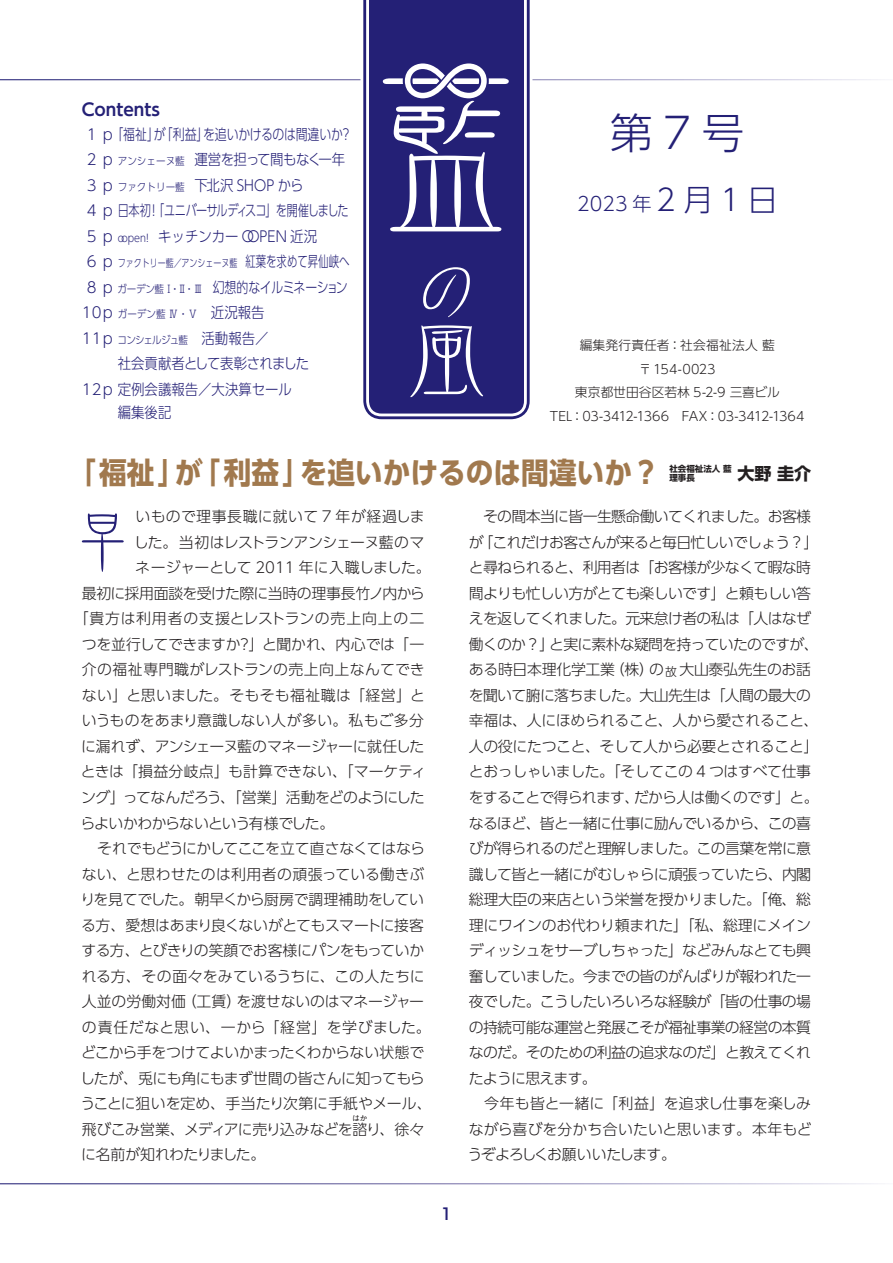
<style>
.page{position:relative;width:893px;height:1263px;background:#fff}
.page>*{position:absolute;margin:0;border:0;box-sizing:border-box;transform-origin:0 0}
.t1{font:78.9px "DF Kin Bun Std W3";color:#fff;scale:1.43 1}
.第一段落{font:65.85px "DF Kin Bun Std W3";color:#242076}
.t2{font:59.55px "DF Kin Bun Std W3";color:#fff;scale:1.43 1}
.t3{font:300 42.45px "UD Shin Go Pro";color:#242076}
.大見出し{font:700 29.7px "UD Shin Go Pro";color:#a1794e;scale:.93 1}
.t4{font:300 19.2px "UD Shin Go Pro";color:#242076}
.t5{font:700 16.95px "UD Shin Go Pro De";color:#242076}
.t6{font:500 16.95px "ITC Avant Garde Std";color:#242076}
.本文{font:300 14.85px/25.5px "UD Shin Go Pro";letter-spacing:-.045em;color:#231f20}
.本文-2{font:300 14.85px/25.5px "UD Shin Go Pro";letter-spacing:-.02em;color:#231f20}
.t7{font:300 14.85px/25.5px "UD Shin Go Pro";letter-spacing:-.01em;color:#242076}
.第一段落-2{font:300 14.85px "UD Shin Go Pro";letter-spacing:-.02em;color:#231f20}
.t8{font:300 14.85px "UD Shin Go Pro";letter-spacing:-.035em;color:#242076}
.第一段落-3{font:300 14.85px "UD Shin Go Pro";color:#231f20}
.t9{font:300 14.85px "UD Shin Go Pro";letter-spacing:-.075em;color:#242076}
.第一段落-4{font:300 14.85px "UD Shin Go Pro";letter-spacing:-.05em;color:#231f20}
.第一段落-5{font:300 14.85px "UD Shin Go Pro";letter-spacing:.06em;color:#231f20}
.第一段落-6{font:300 14.85px "UD Shin Go Pro";letter-spacing:.03em;color:#231f20}
.第一段落-7{font:300 14.85px "UD Shin Go Pro";letter-spacing:.02em;color:#231f20}
.第一段落-8{font:300 14.85px "UD Shin Go Pro";letter-spacing:.015em;color:#231f20}
.第一段落-9{font:300 14.85px "UD Shin Go Pro";letter-spacing:.025em;color:#231f20}
.第一段落-10{font:300 14.85px "UD Shin Go Pro";letter-spacing:-.06em;color:#231f20}
.t10{font:300 14.85px "UD Shin Go Pro";letter-spacing:-.01em;color:#242076;scale:.9 1}
.t11{font:300 12.75px/23.4px "UD Shin Go Pro";color:#231f20;text-align:center}
.t12{font:300 10.65px "UD Shin Go Pro";color:#242076;scale:.75 1}
.大見出し-2{font:700 8.55px/8.6px "UD Shin Go Pro";color:#231f20}
.本文-3{font:300 7.5px "UD Shin Go Pro";color:#231f20}
.s1{font-size:10.65px}
.s2{font-size:14.85px}
.s3{font-size:16.95px}
.s4{font-size:29.7px}
.s5{font-size:11.85px}
</style>
<div class="page">
<svg style="left:359px;top:0;width:175px;height:420px"></svg>
<div style="left:365px;top:0;width:163px;height:418px;background:#242076"></div>
<svg style="left:383px;top:63px;width:126px;height:168px"></svg>
<p class="t5" style="left:82px;top:96px;width:79px">CONTENTS</p>
<p class="t7" style="left:87px;top:121px;width:267px">1 p「福祉」が「利益」を追いかけるのは間違いか？</p>
<p class="t8" style="left:87px;top:147px;width:260px">2 p <span class="s1">アンシェーヌ藍　</span>運営を担って間もなく一年</p>
<p class="t7" style="left:87px;top:172px;width:218px">3 p <span class="s1">ファクトリー藍　</span>下北沢 SHOP から</p>
<p class="t9" style="left:87px;top:198px;width:263px">4 p 日本初！「ユニバーサルディスコ」を開催しました</p>
<p class="t7" style="left:87px;top:223px;width:232px">5 p <span class="s1">oopen!　</span>キッチンカー OOPEN 近況</p>
<p class="t12" style="left:87px;top:254px;width:352px"><span class="s2">6 p</span> ファクトリー藍／アンシェーヌ藍　<span class="s2">紅葉を求めて昇仙峡へ</span></p>
<p class="t8" style="left:87px;top:275px;width:263px">8 p <span class="s1">ガーデン藍 Ⅰ・Ⅱ・Ⅲ　</span>幻想的なイルミネーション</p>
<p class="t7" style="left:82px;top:299px;width:184px">10p <span class="s1">ガーデン藍 Ⅳ・Ⅴ</span>　近況報告</p>
<p class="t7" style="left:118px;top:325px;width:193px;text-indent:-36px">11p <span class="s1">コンシェルジュ藍</span>　活動報告／<br>社会貢献者として表彰されました</p>
<p class="t7" style="left:82px;top:376px;width:212px">12p 定例会議報告／大決算セール</p>
<p class="t10" style="left:118px;top:400px;width:61px">編集後記</p>
<p class="大見出し" style="left:68px;top:449px;width:638px">「福祉」が「利益」を追いかけるのは間違いか？</p>
<p class="大見出し-2" style="left:669px;top:464px;width:143px">社会福祉法人 藍<br>理事長　　　　 <span class="s3">大野 圭介</span></p>
<p class="第一段落" style="left:70px;top:507px;width:67px">早</p>
<p class="第一段落-9" style="left:135px;top:505px;width:291px">いもので理事長職に就いて 7 年が経過しま</p>
<h3 class="t3" style="left:610px;top:99px;width:136px">第7号</h3>
<p class="t4" style="left:577px;top:188px;width:202px">2023年<span class="s4">2月1日</span></p>
<p class="t2" style="left:404px;top:259px;width:48px">の</p>
<p class="t1" style="left:390px;top:318px;width:67px">風</p>
<p class="t11" style="left:550px;top:333px;width:256px">編集発行責任者：社会福祉法人 藍〒154-0023<br>東京都世田谷区若林 5-2-9 三喜ビル<br>TEL：03-3412-1366　FAX：03-3412-1364</p>
<p class="本文" style="left:469px;top:503px;width:351px">　その間本当に皆一生懸命働いてくれました。お客様が「これだけお客さんが来ると毎日忙しいでしょう？」と尋ねられると、利用者は「お客様が少なくて暇な時間よりも忙しい方がとても楽しいです」と頼もしい答えを返してくれました。元来怠け者の私は「人はなぜ働くのか？」と実に素朴な疑問を持っていたのですが、ある時日本理化学工業（株）の<span class="s5">故</span>大山泰弘先生のお話を聞いて腑に落ちました。大山先生は「人間の最大の幸福は、人にほめられること、人から愛されること、人の役にたつこと、そして人から必要とされること」とおっしゃいました。「そしてこの 4 つはすべて仕事をすることで得られます、だから人は働くのです」と。なるほど、皆と一緒に仕事に励んでいるから、この喜びが得られるのだと理解しました。この言葉を常に意識して皆と一緒にがむしゃらに頑張っていたら、内閣総理大臣の来店という栄誉を授かりました。「俺、総理にワインのお代わり頼まれた」「私、総理にメインディッシュをサーブしちゃった」などみんなとても興奮していました。今までの皆のがんばりが報われた一夜でした。こうしたいろいろな経験が「皆の仕事の場の持続可能な運営と発展こそが福祉事業の経営の本質なのだ。そのための利益の追求なのだ」と教えてくれたように思えます。</p>
<p class="本文" style="left:467px;top:1090px;width:346px;text-align:justify">　今年も皆と一緒に「利益」を追求し仕事を楽しみながら喜びを分かち合いたいと思います。本年もどうぞよろしくお願いいたします。</p>
<p class="第一段落-2" style="left:134px;top:530px;width:292px">した。当初はレストランアンシェーヌ藍のマ</p>
<p class="第一段落-3" style="left:135px;top:556px;width:297px">ネージャーとして 2011 年に入職しました。</p>
<p class="第一段落-2" style="left:82px;top:581px;width:344px">最初に採用面談を受けた際に当時の理事長竹ノ内から</p>
<p class="第一段落-5" style="left:74px;top:607px;width:352px">「貴方は利用者の支援とレストランの売上向上の二</p>
<p class="第一段落-2" style="left:82px;top:632px;width:344px">つを並行してできますか？」と聞かれ、内心では「一</p>
<p class="第一段落-6" style="left:82px;top:658px;width:344px">介の福祉専門職がレストランの売上向上なんてでき</p>
<p class="第一段落-7" style="left:82px;top:683px;width:345px">ない」と思いました。そもそも福祉職は「経営」と</p>
<p class="第一段落-8" style="left:82px;top:709px;width:344px">いうものをあまり意識しない人が多い。私もご多分</p>
<p class="第一段落-2" style="left:81px;top:734px;width:345px">に漏れず、アンシェーヌ藍のマネージャーに就任した</p>
<p class="第一段落-3" style="left:81px;top:760px;width:346px">ときは「損益分岐点」も計算できない、「マーケティ</p>
<p class="第一段落-4" style="left:81px;top:785px;width:345px">ング」ってなんだろう、「営業」活動をどのようにした</p>
<p class="第一段落-10" style="left:81px;top:811px;width:255px">らよいかわからないという有様でした。</p>
<p class="本文-2" style="left:80px;top:835px;width:353px">　それでもどうにかしてここを立て直さなくてはならない、と思わせたのは利用者の頑張っている働きぶりを見てでした。朝早くから厨房で調理補助をしている方、愛想はあまり良くないがとてもスマートに接客する方、とびきりの笑顔でお客様にパンをもっていかれる方、その面々をみているうちに、この人たちに人並の労働対価（工賃）を渡せないのはマネージャーの責任だなと思い、一から「経営」を学びました。どこから手をつけてよいかまったくわからない状態でしたが、兎にも角にもまず世間の皆さんに知ってもらうことに狙いを定め、手当たり次第に手紙やメール、飛びこみ営業、メディアに売り込みなどを諮り、徐々</p>
<p class="本文-3" style="left:352px;top:1112px;width:16px">はか</p>
<p class="本文" style="left:81px;top:1141px;width:186px">に名前が知れわたりました。</p>
<p class="t6" style="left:441px;top:1203px;width:12px">1</p>
</div>
